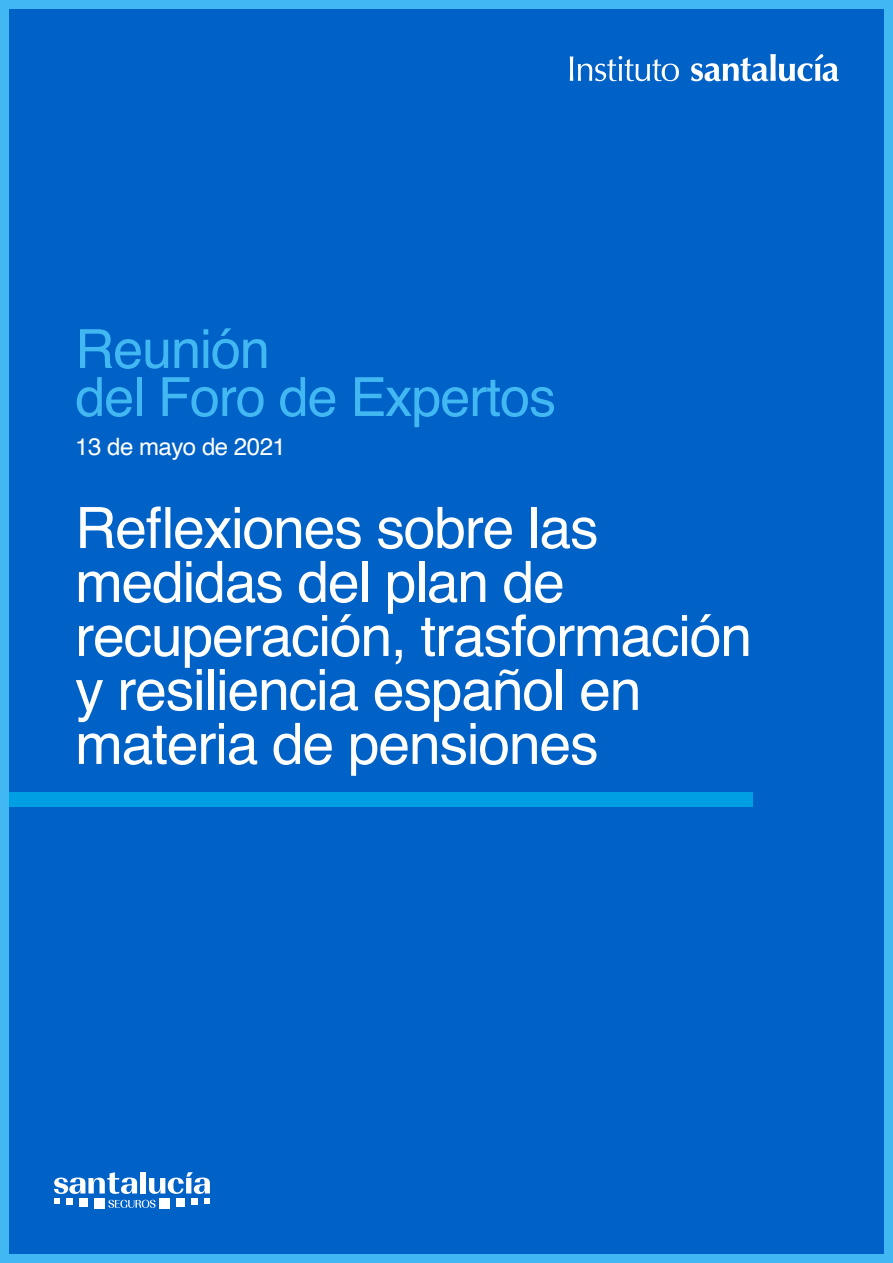
<style>
.page{position:relative;width:893px;height:1263px;background:#0061c7}
.page>*{position:absolute;margin:0;border:0;box-sizing:border-box;transform-origin:0 0}
.t1{font:57px/54px "Helvetica";letter-spacing:-.02em;color:#fff}
.t2{font:54px/48px "Helvetica";letter-spacing:-.02em;color:#41b8f2}
.t3{font:24px "Helvetica";letter-spacing:-.02em;color:#fff}
</style>
<div class="page">
<div style="left:0;top:792px;width:752px;height:15px;background:#009fe3"></div>
<div style="left:0;top:0;width:893px;height:1263px;border:9px solid #41b8f2"></div>
<svg style="left:570px;top:56px;width:109px;height:25px"></svg>
<svg style="left:691px;top:54px;width:148px;height:27px"></svg>
<div style="left:94px;top:1199px;width:11px;height:10px;background:#fff"></div>
<div style="left:159px;top:1199px;width:11px;height:10px;background:#fff"></div>
<svg style="left:54px;top:1172px;width:156px;height:36px"></svg>
<p class="t2" style="left:75px;top:327px;width:482px">Reunión<br>del Foro de Expertos</p>
<p class="t3" style="left:75px;top:428px;width:212px">13 de mayo de 2021</p>
<p class="t1" style="left:75px;top:503px;width:678px">Reflexiones sobre las medidas del plan de recuperación, trasformación y resiliencia español en materia de pensiones</p>
</div>
